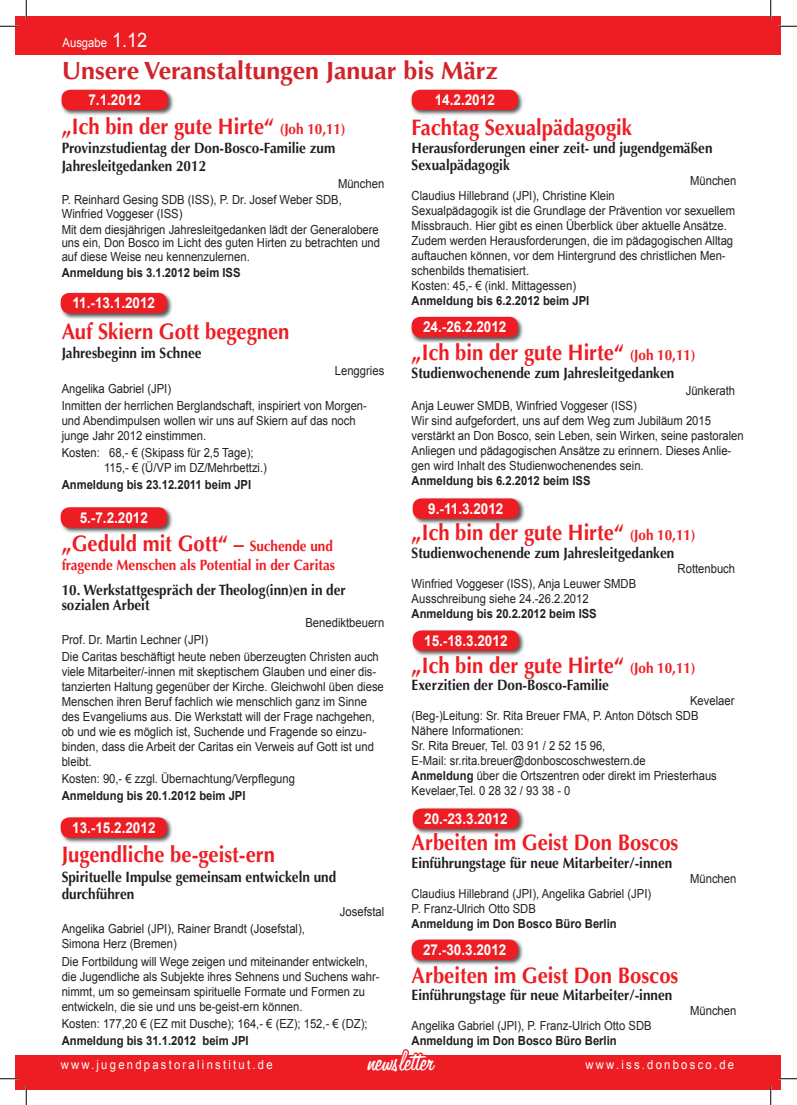
<style>
.page{position:relative;width:797px;height:1105px;background:#fff}
.page>*{position:absolute;margin:0;border:0;box-sizing:border-box;transform-origin:0 0}
.t1{font:32px "Freehand 575";color:#fff}
.t2{font:700 25px "Optima";color:#d1232a}
.t3{font:700 22.5px "Optima";color:#ee1d23;scale:.9 1}
.t4{font:700 15px/17.5px "Optima";color:#231f20;scale:.9 1}
.t5{font:700 15px "Arial";color:#fff;scale:.9 1}
.t6{font:700 15px "Optima";color:#ee1d23;scale:.9 1}
.t7{font:12.5px/15px "Arial";color:#231f20;scale:.9 1}
.t8{font:700 12.5px "Arial";color:#231f20;scale:.9 1}
.t9{font:12.5px "Arial";letter-spacing:.2em;color:#fff;scale:.9 1}
.t10{font:12.5px "Arial";color:#fff;scale:.9 1}
.s1{font-size:20px}
.s2{font-size:15px}
.s3{font-weight:700}
</style>
<div class="page">
<div style="left:16px;top:1056px;width:765px;height:34px;background:#ee1d23"></div>
<div style="left:16px;top:16px;width:765px;height:39px;background:#ee1d23"></div>
<div style="left:59px;top:291px;width:114px;height:28px;background:#231f20;opacity:.75"></div>
<div style="left:61px;top:293px;width:106px;height:20px;background:#ee1d23;border-radius:9px"></div>
<div style="left:59px;top:506px;width:114px;height:28px;background:#231f20;opacity:.75"></div>
<div style="left:61px;top:507px;width:106px;height:21px;background:#ee1d23;border-radius:9px"></div>
<div style="left:410px;top:315px;width:114px;height:28px;background:#231f20;opacity:.75"></div>
<div style="left:411px;top:317px;width:107px;height:20px;background:#ee1d23;border-radius:9px"></div>
<div style="left:59px;top:816px;width:114px;height:28px;background:#231f20;opacity:.75"></div>
<div style="left:61px;top:817px;width:106px;height:21px;background:#ee1d23;border-radius:9px"></div>
<div style="left:410px;top:88px;width:114px;height:28px;background:#231f20;opacity:.75"></div>
<div style="left:411px;top:90px;width:107px;height:20px;background:#ee1d23;border-radius:9px"></div>
<div style="left:60px;top:88px;width:114px;height:28px;background:#231f20;opacity:.75"></div>
<div style="left:62px;top:90px;width:106px;height:20px;background:#ee1d23;border-radius:9px"></div>
<div style="left:411px;top:497px;width:114px;height:28px;background:#231f20;opacity:.75"></div>
<div style="left:412px;top:498px;width:107px;height:21px;background:#ee1d23;border-radius:9px"></div>
<div style="left:411px;top:629px;width:114px;height:28px;background:#231f20;opacity:.75"></div>
<div style="left:412px;top:630px;width:107px;height:21px;background:#ee1d23;border-radius:9px"></div>
<div style="left:411px;top:807px;width:114px;height:28px;background:#231f20;opacity:.75"></div>
<div style="left:412px;top:808px;width:107px;height:21px;background:#ee1d23;border-radius:9px"></div>
<div style="left:410px;top:938px;width:114px;height:28px;background:#231f20;opacity:.75"></div>
<div style="left:411px;top:940px;width:107px;height:20px;background:#ee1d23;border-radius:9px"></div>
<svg style="left:364px;top:1049px;width:74px;height:7px"></svg>
<svg style="left:0;top:25px;width:19px;height:2px"></svg>
<svg style="left:778px;top:25px;width:19px;height:2px"></svg>
<svg style="left:0;top:1078px;width:19px;height:1px"></svg>
<svg style="left:778px;top:1078px;width:19px;height:1px"></svg>
<svg style="left:25px;top:0;width:2px;height:19px"></svg>
<svg style="left:25px;top:1086px;width:2px;height:19px"></svg>
<svg style="left:770px;top:0;width:1px;height:19px"></svg>
<svg style="left:770px;top:1086px;width:1px;height:19px"></svg>
<p class="t10" style="left:63px;top:34px;width:95px">Ausgabe <span class="s1">1.12</span></p>
<h2 class="t2" style="left:62px;top:56px;width:438px">Unsere Veranstaltungen Januar bis März</h2>
<p class="t5" style="left:88px;top:90px;width:60px">7.1.2012</p>
<p class="t5" style="left:435px;top:90px;width:68px">14.2.2012</p>
<h3 class="t3" style="left:62px;top:113px;width:317px">„Ich bin der gute Hirte“ <span class="s2">(Joh 10,11)</span></h3>
<p class="t4" style="left:62px;top:140px;width:305px">Provinzstudientag der Don-Bosco-Familie zum<br>Jahresleitgedanken 2012</p>
<p class="t7" style="left:62px;top:176px;width:360px;line-height:15.9px;text-indent:276px">München<br>P. Reinhard Gesing SDB (ISS), P. Dr. Josef Weber SDB,</p>
<p class="t7" style="left:62px;top:206px;width:354px;line-height:15.9px">Winfried Voggeser (ISS)<br>Mit dem diesjährigen Jahresleitgedanken lädt der Generalobere</p>
<p class="t7" style="left:62px;top:236px;width:355px;line-height:13.8px">uns ein, Don Bosco im Licht des guten Hirten zu betrachten und auf diese Weise neu kennenzulernen.</p>
<p class="t8" style="left:62px;top:264px;width:200px">Anmeldung bis 3.1.2012 beim ISS</p>
<p class="t5" style="left:73px;top:293px;width:93px">11.-13.1.2012</p>
<h3 class="t3" style="left:62px;top:318px;width:255px">Auf Skiern Gott begegnen</h3>
<p class="t4" style="left:62px;top:345px;width:157px">Jahresbeginn im Schnee</p>
<p class="t7" style="left:335px;top:364px;width:56px">Lenggries</p>
<p class="t7" style="left:62px;top:380px;width:341px;line-height:17.1px">Angelika Gabriel (JPI)<br>Inmitten der herrlichen Berglandschaft, inspiriert von Morgen-</p>
<p class="t7" style="left:62px;top:413px;width:328px">und Abendimpulsen wollen wir uns auf Skiern auf das noch junge Jahr 2012 einstimmen.</p>
<p class="t7" style="left:104px;top:445px;width:182px;text-indent:-42px">Kosten: 68,- € (Skipass für 2,5 Tage);<br>115,- € (Ü/VP im DZ/Mehrbettzi.)</p>
<p class="t8" style="left:62px;top:476px;width:212px">Anmeldung bis 23.12.2011 beim JPI</p>
<p class="t5" style="left:80px;top:507px;width:77px">5.-7.2.2012</p>
<h3 class="t3" style="left:62px;top:530px;width:303px">„Geduld mit Gott“ – <span class="s2">Suchende und</span></h3>
<p class="t6" style="left:62px;top:556px;width:305px">fragende Menschen als Potential in der Caritas</p>
<p class="t4" style="left:62px;top:582px;width:317px;line-height:15px">10. Werkstattgespräch der Theolog(inn)en in der sozialen Arbeit</p>
<p class="t7" style="left:305px;top:615px;width:89px">Benediktbeuern</p>
<p class="t7" style="left:62px;top:631px;width:354px;line-height:17.1px">Prof. Dr. Martin Lechner (JPI)<br>Die Caritas beschäftigt heute neben überzeugten Christen auch</p>
<p class="t7" style="left:62px;top:664px;width:359px">viele Mitarbeiter/-innen mit skeptischem Glauben und einer dis&shy;tanzierten Haltung gegenüber der Kirche. Gleichwohl üben diese Menschen ihren Beruf fachlich wie menschlich ganz im Sinne des Evangeliums aus. Die Werkstatt will der Frage nachgehen, ob und wie es möglich ist, Suchende und Fragende so einzu&shy;binden, dass die Arbeit der Caritas ein Verweis auf Gott ist und bleibt.</p>
<p class="t7" style="left:62px;top:771px;width:261px">Kosten: 90,- € zzgl. Ü bernachtung/Verpflegung</p>
<p class="t8" style="left:62px;top:788px;width:206px">Anmeldung bis 20.1.2012 beim JPI</p>
<p class="t5" style="left:72px;top:818px;width:94px">13.-15.2.2012</p>
<h3 class="t3" style="left:62px;top:841px;width:238px">Jugendliche be-geist-ern</h3>
<p class="t4" style="left:62px;top:868px;width:306px">Spirituelle Impulse gemeinsam entwickeln und durchführen</p>
<p class="t7" style="left:340px;top:904px;width:51px">Josefstal</p>
<p class="t7" style="left:62px;top:921px;width:272px">Angelika Gabriel (JPI), Rainer Brandt (Josefstal),<br>Simona Herz (Bremen)</p>
<p class="t7" style="left:62px;top:954px;width:355px">Die Fortbildung will Wege zeigen und miteinander entwickeln, die Jugendliche als Subjekte ihres Sehnens und Suchens wahr&shy;nimmt, um so gemeinsam spirituelle Formate und Formen zu entwickeln, die sie und uns be-geist-ern können.</p>
<p class="t7" style="left:62px;top:1016px;width:341px">Kosten: 177,20 € (EZ mit Dusche); 164,- € (EZ); 152,- € (DZ);</p>
<p class="t8" style="left:62px;top:1032px;width:209px">Anmeldung bis 31.1.2012 beim JPI</p>
<h3 class="t3" style="left:411px;top:114px;width:246px">Fachtag Sexualpädagogik</h3>
<p class="t4" style="left:411px;top:139px;width:336px">Herausforderungen einer zeit- und jugendgemäßen<br>Sexualpädagogik</p>
<p class="t7" style="left:690px;top:173px;width:53px">München</p>
<p class="t7" style="left:411px;top:188px;width:361px">Claudius Hillebrand (JPI), Christine Klein<br>Sexualpädagogik ist die Grundlage der Prävention vor sexuellem Missbrauch. Hier gibt es einen Ü berblick über aktuelle Ansätze.<br>Zudem werden Herausforderungen, die im pädagogischen Alltag auftauchen können, vor dem Hintergrund des christlichen Men&shy;schenbilds thematisiert.<br>Kosten: 45,- € (inkl. Mittagessen)</p>
<p class="t8" style="left:411px;top:292px;width:199px">Anmeldung bis 6.2.2012 beim JPI</p>
<h3 class="t3" style="left:411px;top:339px;width:317px">„Ich bin der gute Hirte“ <span class="s2">(Joh 10,11)</span></h3>
<p class="t4" style="left:411px;top:364px;width:293px">Studienwochenende zum Jahresleitgedanken</p>
<p class="t7" style="left:685px;top:383px;width:56px">Jünkerath</p>
<p class="t7" style="left:411px;top:398px;width:370px">Anja Leuwer SMDB, Winfried Voggeser (ISS)<br>Wir sind aufgefordert, uns auf dem Weg zum Jubiläum 2015 verstärkt an Don Bosco, sein Leben, sein Wirken, seine pastoralen Anliegen und pädagogischen Ansätze zu erinnern. Dieses Anlie&shy;gen wird Inhalt des Studienwochenendes sein.</p>
<p class="t8" style="left:411px;top:472px;width:200px">Anmeldung bis 6.2.2012 beim ISS</p>
<h3 class="t3" style="left:411px;top:519px;width:317px">„Ich bin der gute Hirte“ <span class="s2">(Joh 10,11)</span></h3>
<p class="t4" style="left:411px;top:544px;width:293px">Studienwochenende zum Jahresleitgedanken</p>
<p class="t7" style="left:677px;top:561px;width:65px">Rottenbuch</p>
<p class="t7" style="left:411px;top:576px;width:251px">Winfried Voggeser (ISS), Anja Leuwer SMDB<br>Ausschreibung siehe 24.-26.2.2012</p>
<p class="t8" style="left:411px;top:605px;width:207px">Anmeldung bis 20.2.2012 beim ISS</p>
<h3 class="t3" style="left:411px;top:652px;width:317px">„Ich bin der gute Hirte“ <span class="s2">(Joh 10,11)</span></h3>
<p class="t4" style="left:411px;top:676px;width:221px">Exerzitien der Don-Bosco-Familie</p>
<p class="t7" style="left:411px;top:693px;width:360px;text-indent:278px">Kevelaer (Beg-)Leitung: Sr. Rita Breuer FMA, P. Anton Dötsch SDB Nähere Informationen:<br>Sr. Rita Breuer, Tel. 03 91 / 2 52 15 96,<br>E-Mail: sr.rita.breuer@donboscoschwestern.de<br><span class="s3">Anmeldung</span> über die Ortszentren oder direkt im Priesterhaus Kevelaer,Tel. 0 28 32 / 93 38 - 0</p>
<h3 class="t3" style="left:411px;top:829px;width:298px">Arbeiten im Geist Don Boscos</h3>
<p class="t4" style="left:411px;top:854px;width:291px">Einführungstage für neue Mitarbeiter/-innen</p>
<p class="t7" style="left:690px;top:871px;width:53px">München</p>
<p class="t7" style="left:411px;top:886px;width:268px">Claudius Hillebrand (JPI), Angelika Gabriel (JPI)<br>P. Franz-Ulrich Otto SDB</p>
<p class="t8" style="left:411px;top:915px;width:229px">Anmeldung im Don Bosco Büro Berlin</p>
<h3 class="t3" style="left:411px;top:962px;width:298px">Arbeiten im Geist Don Boscos</h3>
<p class="t4" style="left:411px;top:986px;width:291px">Einführungstage für neue Mitarbeiter/-innen</p>
<p class="t7" style="left:690px;top:1003px;width:53px">München</p>
<p class="t7" style="left:411px;top:1018px;width:268px">Angelika Gabriel (JPI), P. Franz-Ulrich Otto SDB</p>
<p class="t8" style="left:411px;top:1032px;width:229px">Anmeldung im Don Bosco Büro Berlin</p>
<p class="t5" style="left:423px;top:317px;width:94px">24.-26.2.2012</p>
<p class="t5" style="left:428px;top:499px;width:85px">9.-11.3.2012</p>
<p class="t5" style="left:424px;top:631px;width:94px">15.-18.3.2012</p>
<p class="t5" style="left:424px;top:809px;width:94px">20.-23.3.2012</p>
<p class="t5" style="left:423px;top:940px;width:94px">27.-30.3.2012</p>
<p class="t9" style="left:61px;top:1057px;width:237px">www.jugendpastoralinstitut.de</p>
<h1 class="t1" style="left:369px;top:1044px;width:67px">newsletter</h1>
<p class="t9" style="left:585px;top:1057px;width:167px">www.iss.donbosco.de</p>
</div>
